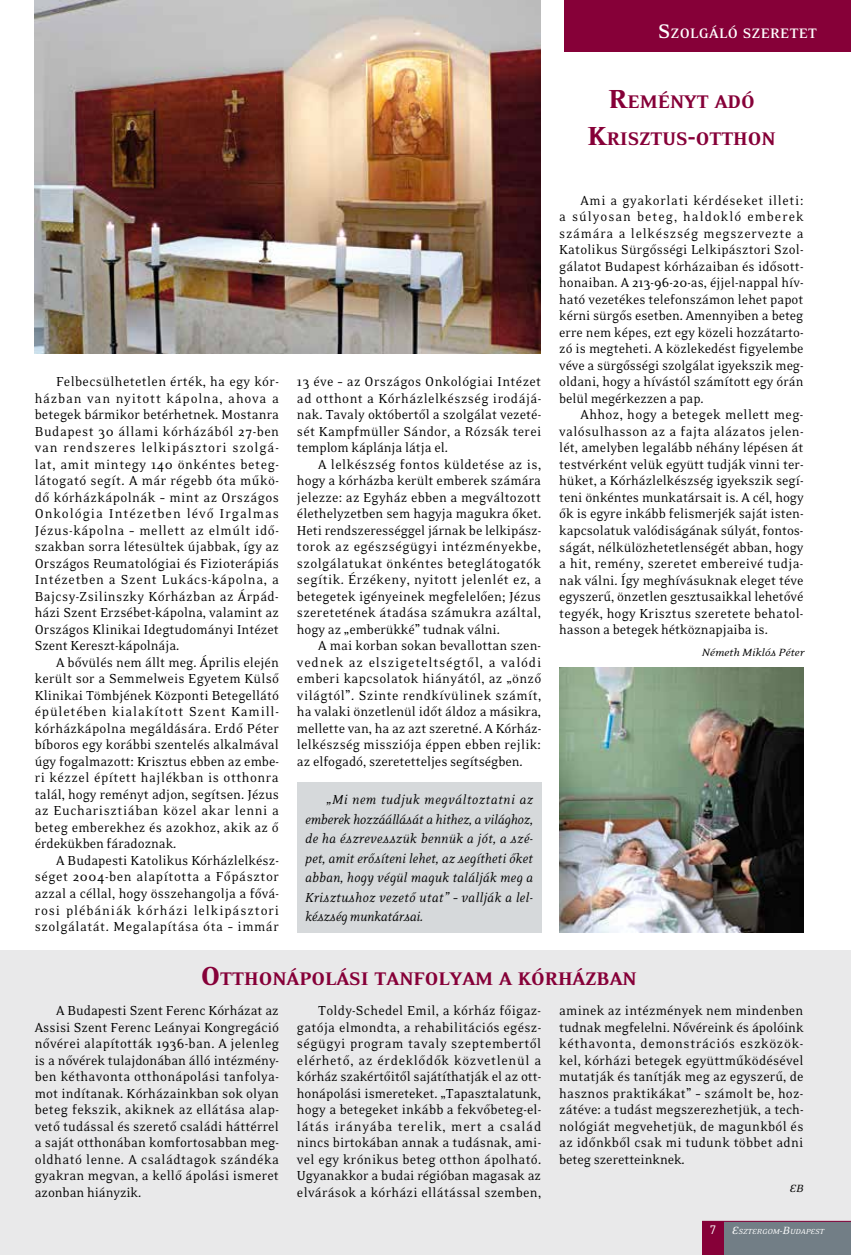
<style>
.page{position:relative;width:851px;height:1255px;background:#fff}
.page>*{position:absolute;margin:0;border:0;box-sizing:border-box;transform-origin:0 0}
.t1{font:900 21px/37.5px "Eidetic Neo";color:#860038;text-align:center}
.t2{font:700 15.75px "Eidetic Neo";letter-spacing:.02em;color:#fff}
.t3{font:15px/16.5px "Eidetic Neo";color:#000;text-align:justify;scale:.95 1}
.t4{font:15px/16.5px "Eidetic Neo";color:#000;text-align:justify;scale:.94 1}
.t5{font:italic 15px/19.5px "Eidetic Neo";letter-spacing:.02em;color:#000;text-align:justify;scale:.89 1}
.t6{font:italic 12px "Eidetic Neo";color:#000}
.t7{font:12px "DIN Reg";color:#fff}
.t8{font:italic 8.4px "Eidetic Neo";color:#fff}
.s1{font-size:22.5px}
.s2{font-size:30px}
.s3{font-size:12px}
</style>
<div class="page">
<div style="left:0;top:950px;width:850px;height:304px;background:#e9e9ea"></div>
<div style="left:702px;top:1220px;width:148px;height:34px;background:#727e86"></div>
<div style="left:702px;top:1220px;width:21px;height:34px;background:#860038"></div>
<hr style="left:702px;top:1220px;width:148px;height:1px;background:#860038">
<div style="left:564px;top:0;width:286px;height:51px;background:#860038"></div>
<img style="left:559px;top:668px;width:244px;height:264px">
<img style="left:35px;top:0;width:505px;height:354px">
<div style="left:297px;top:782px;width:244px;height:150px;background:#d6d9db"></div>
<p class="t2" style="left:658px;top:25px;width:160px"><span class="s1">S</span> ZOLGÁLÓ SZERETET</p>
<h1 class="t1" style="left:587px;top:83px;width:190px"><span class="s2">R</span>EMÉNYT ADÓ<br><span class="s2">K</span>RISZTUS<span class="s2">-</span>OTTHON</h1>
<p class="t3" style="left:35px;top:373px;width:259px;text-indent:21px">Felbecsülhetetlen érték, ha egy kór&shy;házban van nyitott kápolna, ahova a betegek bármikor betérhetnek. Mostanra Budapest 30 állami kórházából 27-ben van rendszeres lelkipásztori szolgá&shy;lat, amit mintegy 140 önkéntes beteg&shy;látogató segít. A már régebb óta mûkö&shy;dô kórházkápolnák – mint az Országos Onkológia Intézetben lévô Irgalmas Jézus-kápolna – mellett az elmúlt idô&shy;szakban sorra létesültek újabbak, így az Országos Reumatológiai és Fizioterápiás Intézetben a Szent Lukács-kápolna, a Bajcsy-Zsilinszky Kórházban az Árpád&shy;házi Szent Erzsébet-kápolna, valamint az Országos Klinikai Idegtudományi Intézet Szent Kereszt-kápolnája.</p>
<p class="t3" style="left:35px;top:654px;width:259px;text-indent:21px">A bôvülés nem állt meg. Április elején került sor a Semmelweis Egyetem Külsô Klinikai Tömbjének Központi Betegellátó épületében kialakított Szent Kamill&shy;kórházkápolna megáldására. Erdô Péter bíboros egy korábbi szentelés alkalmával úgy fogalmazott: Krisztus ebben az embe&shy;ri kézzel épített hajlékban is otthonra talál, hogy reményt adjon, segítsen. Jézus az Eucharisztiában közel akar lenni a beteg emberekhez és azokhoz, akik az ô érdekükben fáradoznak.</p>
<p class="t3" style="left:35px;top:852px;width:259px;text-indent:21px">A Budapesti Katolikus Kórházlelkész&shy;séget 2004-ben alapította a Fôpásztor azzal a céllal, hogy összehangolja a fôvá&shy;rosi plébániák kórházi lelkipásztori szolgálatát. Megalapítása óta – immár</p>
<p class="t3" style="left:297px;top:373px;width:259px">13 éve – az Országos Onkológiai Intézet ad otthont a Kórházlelkészség irodájá&shy;nak. Tavaly októbertôl a szolgálat vezeté&shy;sét Kampfmüller Sándor, a Rózsák terei templom káplánja látja el.</p>
<p class="t3" style="left:297px;top:456px;width:259px;text-indent:21px">A lelkészség fontos küldetése az is, hogy a kórházba került emberek számára jelezze: az Egyház ebben a megváltozott élethelyzetben sem hagyja magukra ôket.<br>Heti rendszerességgel járnak be lelkipász&shy;torok az egészségügyi intézményekbe, szolgálatukat önkéntes beteglátogatók segítik. Érzékeny, nyitott jelenlét ez, a betegetek igényeinek megfelelôen; Jézus szeretetének átadása számukra azáltal, hogy az „emberükké” tudnak válni.</p>
<p class="t3" style="left:297px;top:637px;width:259px;text-indent:21px">A mai korban sokan bevallottan szen&shy;vednek az elszigeteltségtôl, a valódi emberi kapcsolatok hiányától, az „önzô világtól”. Szinte rendkívülinek számít, ha valaki önzetlenül idôt áldoz a másikra, mellette van, ha az azt szeretné. A Kórház&shy;lelkészség missziója éppen ebben rejlik: az elfogadó, szeretetteljes segítségben.</p>
<p class="t5" style="left:305px;top:790px;width:257px;text-indent:21px">„Mi nem tudjuk megváltoztatni az emberek hozzáállását a hithez, a világhoz, de ha észrevesszük bennük a jót, a szé&shy;pet, amit erôsíteni lehet, az segítheti ôket abban, hogy végül maguk találják meg a Krisztushoz vezetô utat” – vallják a lel&shy;készség munkatársai.</p>
<p class="t4" style="left:559px;top:192px;width:261px;text-indent:21px">Ami a gyakorlati kérdéseket illeti: a súlyosan beteg, haldokló emberek számára a lelkészség megszervezte a Katolikus Sürgôsségi Lelkipásztori Szol&shy;gálatot Budapest kórházaiban és idôsott&shy;honaiban. A 213-96-20-as, éjjel-nappal hív&shy;ható vezetékes telefonszámon lehet papot kérni sürgôs esetben. Amennyiben a beteg erre nem képes, ezt egy közeli hozzátarto&shy;zó is megteheti. A közlekedést figyelembe véve a sürgôsségi szolgálat igyekszik meg&shy;oldani, hogy a hívástól számított egy órán belül megérkezzen a pap.</p>
<p class="t3" style="left:559px;top:407px;width:259px;text-indent:21px">Ahhoz, hogy a betegek mellett meg&shy;valósulhasson az a fajta alázatos jelen&shy;lét, amelyben legalább néhány lépésen át testvérként velük együtt tudják vinni ter&shy;hüket, a Kórházlelkészség igyekszik segí&shy;teni önkéntes munkatársait is. A cél, hogy ôk is egyre inkább felismerjék saját isten&shy;kapcsolatuk valódiságának súlyát, fontos&shy;ságát, nélkülözhetetlenségét abban, hogy a hit, remény, szeretet embereivé tudja&shy;nak válni. Így meghívásuknak eleget téve egyszerû, önzetlen gesztusaikkal lehetôvé tegyék, hogy Krisztus szeretete behatol&shy;hasson a betegek hétköznapjaiba is.</p>
<p class="t6" style="left:701px;top:645px;width:104px">Németh Miklós Péter</p>
<h1 class="t1" style="left:201px;top:960px;width:437px"><span class="s2">O</span>TTHONÁPOLÁSI TANFOLYAM A KÓRHÁZBAN</h1>
<p class="t3" style="left:35px;top:1002px;width:259px;text-indent:21px">A Budapesti Szent Ferenc Kórházat az Assisi Szent Ferenc Leányai Kongregáció nôvérei alapították 1936-ban. A jelenleg is a nôvérek tulajdonában álló intézmény&shy;ben kéthavonta otthonápolási tanfolya&shy;mot indítanak. Kórházainkban sok olyan beteg fekszik, akiknek az ellátása alap&shy;vetô tudással és szeretô családi háttérrel a saját otthonában komfortosabban meg&shy;oldható lenne. A családtagok szándéka gyakran megvan, a kellô ápolási ismeret azonban hiányzik.</p>
<p class="t3" style="left:297px;top:1002px;width:259px;text-indent:21px">Toldy-Schedel Emil, a kórház fôigaz&shy;gatója elmondta, a rehabilitációs egész&shy;ségügyi program tavaly szeptembertôl elérhetô, az érdeklôdôk közvetlenül a kórház szakértôitôl sajátíthatják el az ott&shy;honápolási ismereteket. „Tapasztalatunk, hogy a betegeket inkább a fekvôbeteg-el&shy;látás irányába terelik, mert a család nincs birtokában annak a tudásnak, ami&shy;vel egy krónikus beteg otthon ápolható.<br>Ugyanakkor a budai régióban magasak az elvárások a kórházi ellátással szemben,</p>
<p class="t3" style="left:559px;top:1002px;width:259px">aminek az intézmények nem mindenben tudnak megfelelni. Nôvéreink és ápolóink kéthavonta, demonstrációs eszközök&shy;kel, kórházi betegek együttmûködésével mutatják és tanítják meg az egyszerû, de hasznos praktikákat” – számolt be, hoz&shy;zátéve: a tudást megszerezhetjük, a tech&shy;nológiát megvehetjük, de magunkból és az idônkbôl csak mi tudunk többet adni beteg szeretteinknek.</p>
<p class="t6" style="left:789px;top:1182px;width:16px">EB</p>
<p class="t7" style="left:709px;top:1222px;width:8px">7</p>
<p class="t8" style="left:731px;top:1227px;width:94px"><span class="s3">E</span>SZTERGOM<span class="s3">-B</span>UDAPEST</p>
</div>
